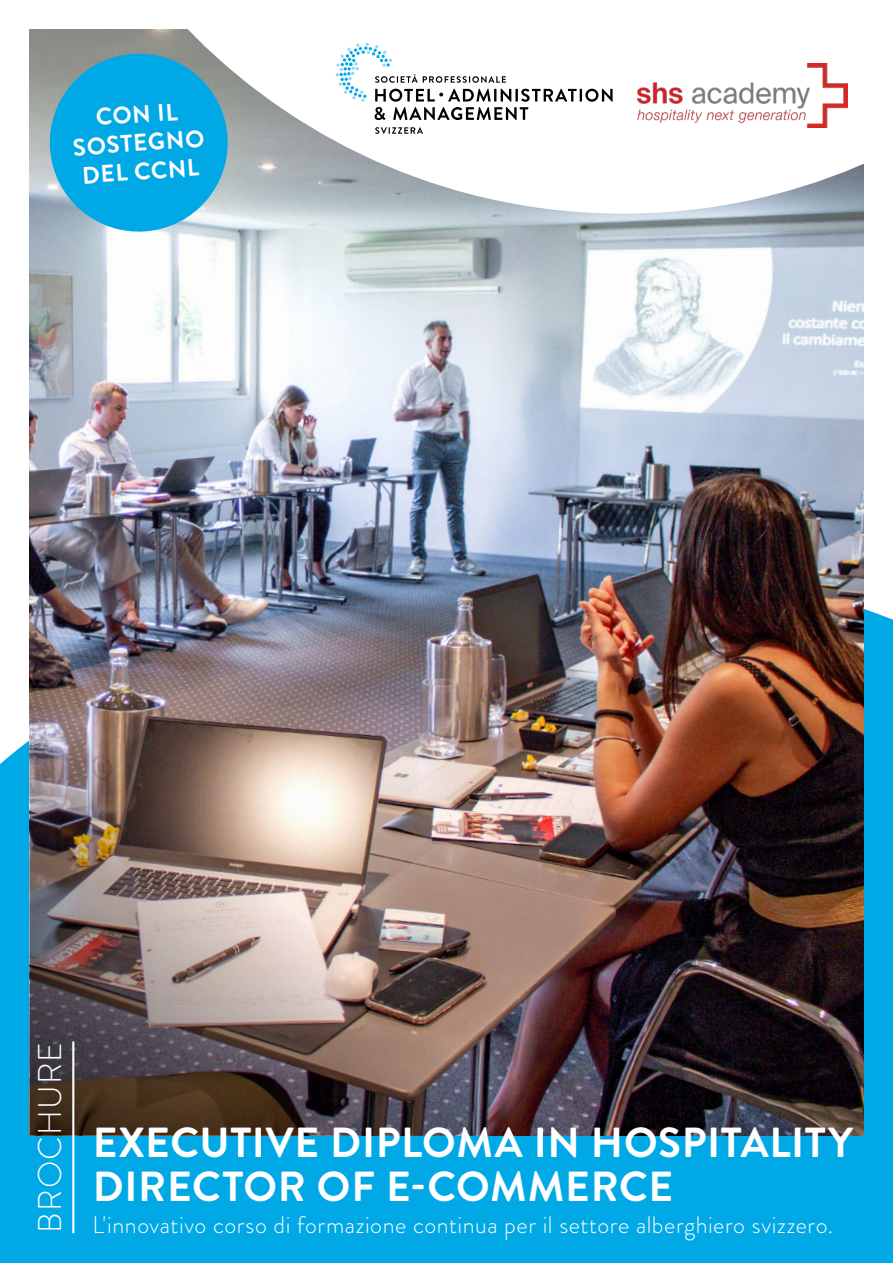
<style>
.page{position:relative;width:893px;height:1263px;background:#fff}
.page>*{position:absolute;margin:0;border:0;box-sizing:border-box;transform-origin:0 0}
.t1{font:700 42px/43.5px "Brandon Grotesque";letter-spacing:.015em;color:#fff}
.t2{font:300 32.85px "Brandon Grotesque";letter-spacing:.04em;color:#fff}
.t3{font:300 24px "Brandon Grotesque";letter-spacing:.02em;color:#fff}
._02_Avenir_13{font:700 24px/28.5px "Brandon Grotesque";color:#fff;text-align:center}
</style>
<div class="page">
<div style="left:0;top:560px;width:893px;height:703px;background:#00a8e6"></div>
<img style="left:30px;top:214px;width:833px;height:921px">
<svg style="left:29px;top:29px;width:835px;height:185px"></svg>
<img style="left:30px;top:660px;width:604px;height:475px">
<hr style="left:72px;top:1041px;width:2px;height:192px;background:#fff">
<svg style="left:375px;top:127px;width:48px;height:7px"></svg>
<svg style="left:336px;top:43px;width:277px;height:77px"></svg>
<img style="left:638px;top:64px;width:209px;height:64px">
<svg style="left:47px;top:50px;width:184px;height:185px;background:#2eaad8"></svg>
<p class="_02_Avenir_13" style="left:70px;top:105px;width:133px;rotate:-4deg">CON IL<br>SOSTEGNO<br>DEL CCNL</p>
<p class="t2" style="left:28px;top:1233px;width:193px;rotate:-90deg">BROCHURE</p>
<p class="t1" style="left:93px;top:1121px;width:762px">EXECUTIVE DIPLOMA IN HOSPITALITY<br>DIRECTOR OF E-COMMERCE</p>
<p class="t3" style="left:92px;top:1208px;width:742px">L'innovativo corso di formazione continua per il settore alberghiero svizzero.</p>
</div>
